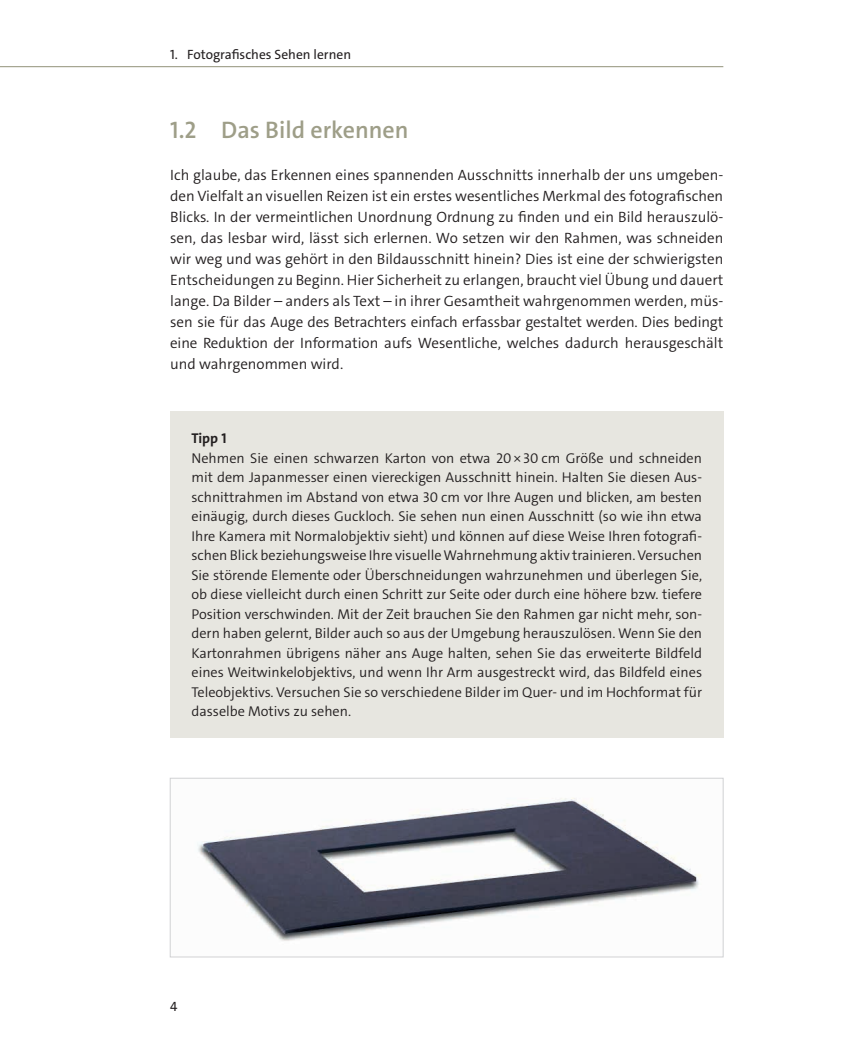
<style>
.page{position:relative;width:851px;height:1063px;background:#fff}
.page>*{position:absolute;margin:0;border:0;box-sizing:border-box;transform-origin:0 0}
.t1{font:600 24px "The Sans C4 s";color:#9e9e88}
.t2{font:300 15px/21px "The Sans C4 s";color:#231f20;text-align:justify}
.Kasten_Standard{font:300 14.25px/19.5px "The Sans C4 s";color:#231f20;text-align:justify}
.Kasten_ÜB{font:700 14.25px "The Sans C4 s";color:#231f20}
.t3{font:13.5px "The Sans C4 s";color:#231f20}
</style>
<div class="page">
<hr style="left:0;top:66px;width:723px;height:1px;background:#9e9e88">
<div style="left:170px;top:412px;width:553px;height:326px;background:#e7e6e0"></div>
<img style="left:198px;top:798px;width:502px;height:143px">
<div style="left:170px;top:778px;width:553px;height:179px;border:1px solid #d1d2d4"></div>
<p class="t3" style="left:170px;top:46px;width:182px">1. Fotografisches Sehen lernen</p>
<p class="t1" style="left:170px;top:114px;width:240px">1.2 Das Bild erkennen</p>
<p class="t2" style="left:170px;top:165px;width:554px">Ich glaube, das Erkennen eines spannenden Ausschnitts innerhalb der uns umgeben&shy;den Vielfalt an visuellen Reizen ist ein erstes wesentliches Merkmal des fotografischen Blicks. In der vermeintlichen Unordnung Ordnung zu finden und ein Bild herauszulö&shy;sen, das lesbar wird, lässt sich erlernen. Wo setzen wir den Rahmen, was schneiden wir weg und was gehört in den Bildausschnitt hinein? Dies ist eine der schwierigsten Entscheidungen zu Beginn. Hier Sicherheit zu erlangen, braucht viel Übung und dauert lange. Da Bilder – anders als Text – in ihrer Gesamtheit wahrgenommen werden, müs&shy;sen sie für das Auge des Betrachters einfach erfassbar gestaltet werden. Dies bedingt eine Reduktion der Information aufs Wesentliche, welches dadurch herausgeschält und wahrgenommen wird.</p>
<p class="Kasten_ÜB" style="left:191px;top:430px;width:36px">Tipp 1</p>
<p class="Kasten_Standard" style="left:191px;top:449px;width:512px">Nehmen Sie einen schwarzen Karton von etwa 20×30 cm Größe und schneiden mit dem Japanmesser einen viereckigen Ausschnitt hinein. Halten Sie diesen Aus&shy;schnittrahmen im Abstand von etwa 30 cm vor Ihre Augen und blicken, am besten einäugig, durch dieses Guckloch. Sie sehen nun einen Ausschnitt (so wie ihn etwa Ihre Kamera mit Normalobjektiv sieht) und können auf diese Weise Ihren fotografi&shy;schen Blick beziehungsweise Ihre visuelle Wahrnehmung aktiv trainieren. Versuchen Sie störende Elemente oder Überschneidungen wahrzunehmen und überlegen Sie, ob diese vielleicht durch einen Schritt zur Seite oder durch eine höhere bzw. tiefere Position verschwinden. Mit der Zeit brauchen Sie den Rahmen gar nicht mehr, son&shy;dern haben gelernt, Bilder auch so aus der Umgebung herauszulösen. Wenn Sie den Kartonrahmen übrigens näher ans Auge halten, sehen Sie das erweiterte Bildfeld eines Weitwinkelobjektivs, und wenn Ihr Arm ausgestreckt wird, das Bildfeld eines Teleobjektivs. Versuchen Sie so verschiedene Bilder im Quer- und im Hochformat für dasselbe Motivs zu sehen.</p>
<p class="t3" style="left:170px;top:998px;width:9px">4</p>
</div>
